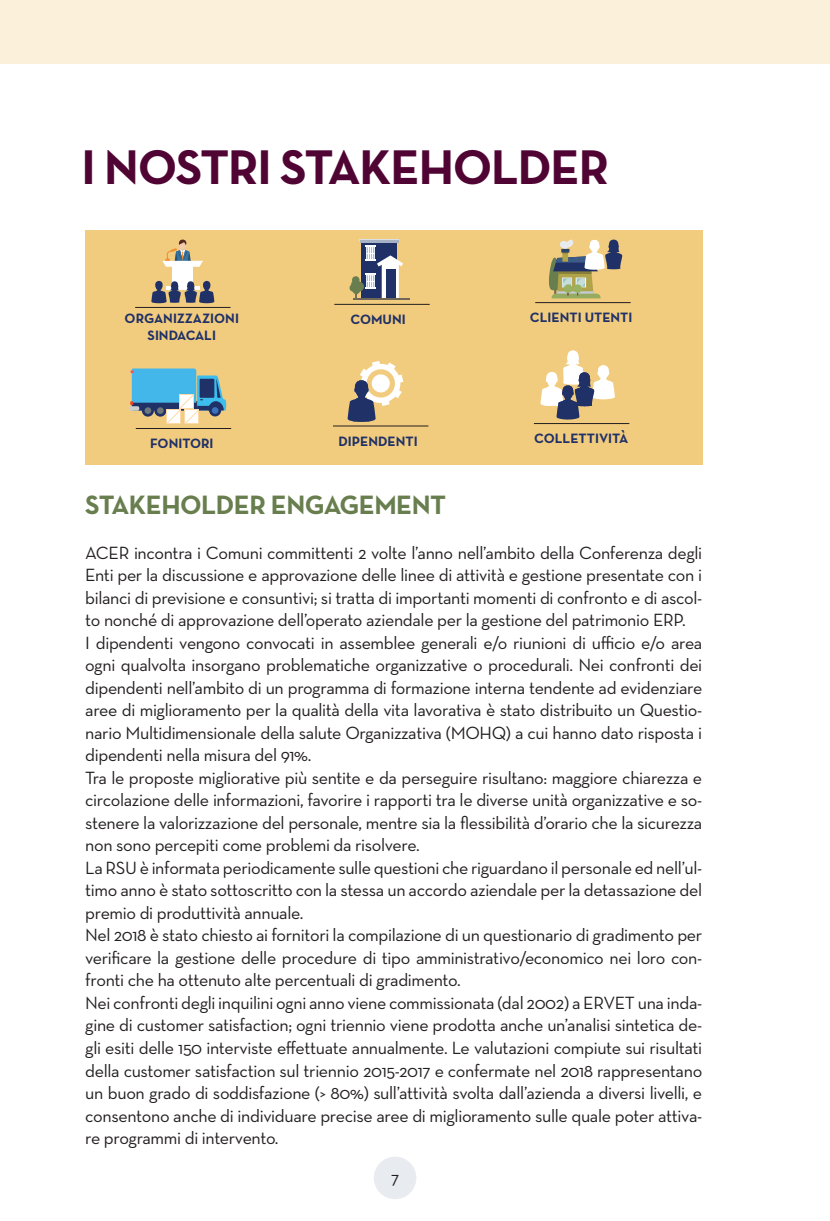
<style>
.page{position:relative;width:830px;height:1221px;background:#fff}
.page>*{position:absolute;margin:0;border:0;box-sizing:border-box;transform-origin:0 0}
.t1{font:700 49.5px "Neutra Text";letter-spacing:-.025em;color:#500433}
.t2{font:700 27px "Neutra Text";letter-spacing:-.02em;color:#687e4e}
.t3{font:18px/22.5px "Neutra Text";letter-spacing:-.02em;color:#231f20;text-align:justify}
.t4{font:700 13.8px "Neutra Text";color:#203167}
</style>
<div class="page">
<div style="left:0;top:0;width:829px;height:64px;background:#fbf0da"></div>
<div style="left:373px;top:1156px;width:43px;height:43px;background:#e8ebf0;border-radius:50%"></div>
<div style="left:85px;top:230px;width:617px;height:234px;background:#f2cc7e"></div>
<hr style="left:334px;top:304px;width:95px;height:1px;background:#231f20">
<div style="left:361px;top:241px;width:35px;height:58px;background:#203167"></div>
<hr style="left:359px;top:239px;width:40px;height:2px;background:#dae0e7">
<hr style="left:359px;top:241px;width:39px;height:2px;background:#a7b3c4">
<svg style="left:365px;top:245px;width:38px;height:54px"></svg>
<hr style="left:353px;top:299px;width:56px;height:1px;background:#726657">
<div style="left:351px;top:280px;width:7px;height:8px;background:#687e4e;border-radius:50%"></div>
<div style="left:349px;top:284px;width:8px;height:7px;background:#687e4e;border-radius:50%"></div>
<div style="left:352px;top:276px;width:7px;height:8px;background:#687e4e;border-radius:50%"></div>
<div style="left:352px;top:286px;width:8px;height:8px;background:#687e4e;border-radius:50%"></div>
<div style="left:354px;top:281px;width:10px;height:10px;background:#687e4e;border-radius:50%"></div>
<hr style="left:535px;top:302px;width:95px;height:1px;background:#231f20">
<svg style="left:549px;top:239px;width:73px;height:59px"></svg>
<hr style="left:135px;top:307px;width:95px;height:1px;background:#231f20">
<div style="left:172px;top:264px;width:21px;height:26px;background:#fff"></div>
<svg style="left:162px;top:239px;width:41px;height:28px"></svg>
<svg style="left:151px;top:280px;width:63px;height:23px"></svg>
<hr style="left:333px;top:425px;width:95px;height:1px;background:#231f20">
<svg style="left:347px;top:361px;width:56px;height:61px"></svg>
<hr style="left:136px;top:428px;width:95px;height:1px;background:#231f20">
<svg style="left:129px;top:368px;width:97px;height:56px"></svg>
<hr style="left:533px;top:423px;width:96px;height:1px;background:#231f20">
<svg style="left:540px;top:350px;width:74px;height:70px"></svg>
<p class="t1" style="left:81px;top:136px;width:529px">I NOSTRI STAKEHOLDER</p>
<p class="t4" style="left:125px;top:310px;width:116px">ORGANIZZAZIONI</p>
<p class="t4" style="left:350px;top:311px;width:57px">COMUNI</p>
<p class="t4" style="left:529px;top:309px;width:104px">CLIENTI UTENTI</p>
<p class="t4" style="left:147px;top:326px;width:70px">SINDACALI</p>
<p class="t4" style="left:150px;top:435px;width:65px">FONITORI</p>
<p class="t4" style="left:338px;top:432px;width:81px">DIPENDENTI</p>
<p class="t4" style="left:534px;top:430px;width:96px">COLLETTIVITÀ</p>
<p class="t2" style="left:85px;top:487px;width:362px">STAKEHOLDER ENGAGEMENT</p>
<p class="t3" style="left:85px;top:541px;width:618px">ACER incontra i Comuni committenti 2 volte l’anno nell’ambito della Conferenza degli Enti per la discussione e approvazione delle linee di attività e gestione presentate con i bilanci di previsione e consuntivi; si tratta di importanti momenti di confronto e di ascol&shy;to nonché di approvazione dell’operato aziendale per la gestione del patrimonio ERP.</p>
<p class="t3" style="left:85px;top:631px;width:618px">I dipendenti vengono convocati in assemblee generali e/o riunioni di ufficio e/o area ogni qualvolta insorgano problematiche organizzative o procedurali. Nei confronti dei dipendenti nell’ambito di un programma di formazione interna tendente ad evidenziare aree di miglioramento per la qualità della vita lavorativa è stato distribuito un Questio&shy;nario Multidimensionale della salute Organizzativa (MOHQ) a cui hanno dato risposta i dipendenti nella misura del 91%.</p>
<p class="t3" style="left:85px;top:766px;width:618px">Tra le proposte migliorative più sentite e da perseguire risultano: maggiore chiarezza e circolazione delle informazioni, favorire i rapporti tra le diverse unità organizzative e so&shy;stenere la valorizzazione del personale, mentre sia la flessibilità d’orario che la sicurezza non sono percepiti come problemi da risolvere.</p>
<p class="t3" style="left:85px;top:856px;width:618px">La RSU è informata periodicamente sulle questioni che riguardano il personale ed nell’ul&shy;timo anno è stato sottoscritto con la stessa un accordo aziendale per la detassazione del premio di produttività annuale.</p>
<p class="t3" style="left:85px;top:923px;width:618px">Nel 2018 è stato chiesto ai fornitori la compilazione di un questionario di gradimento per verificare la gestione delle procedure di tipo amministrativo/economico nei loro con&shy;fronti che ha ottenuto alte percentuali di gradimento.</p>
<p class="t3" style="left:85px;top:991px;width:618px">Nei confronti degli inquilini ogni anno viene commissionata (dal 2002) a ERVET una inda&shy;gine di customer satisfaction; ogni triennio viene prodotta anche un’analisi sintetica de&shy;gli esiti delle 150 interviste effettuate annualmente. Le valutazioni compiute sui risultati della customer satisfaction sul triennio 2015-2017 e confermate nel 2018 rappresentano un buon grado di soddisfazione (&gt; 80%) sull’attività svolta dall’azienda a diversi livelli, e consentono anche di individuare precise aree di miglioramento sulle quale poter attiva&shy;re programmi di intervento.</p>
<p class="t3" style="left:391px;top:1166px;width:10px">7</p>
</div>
